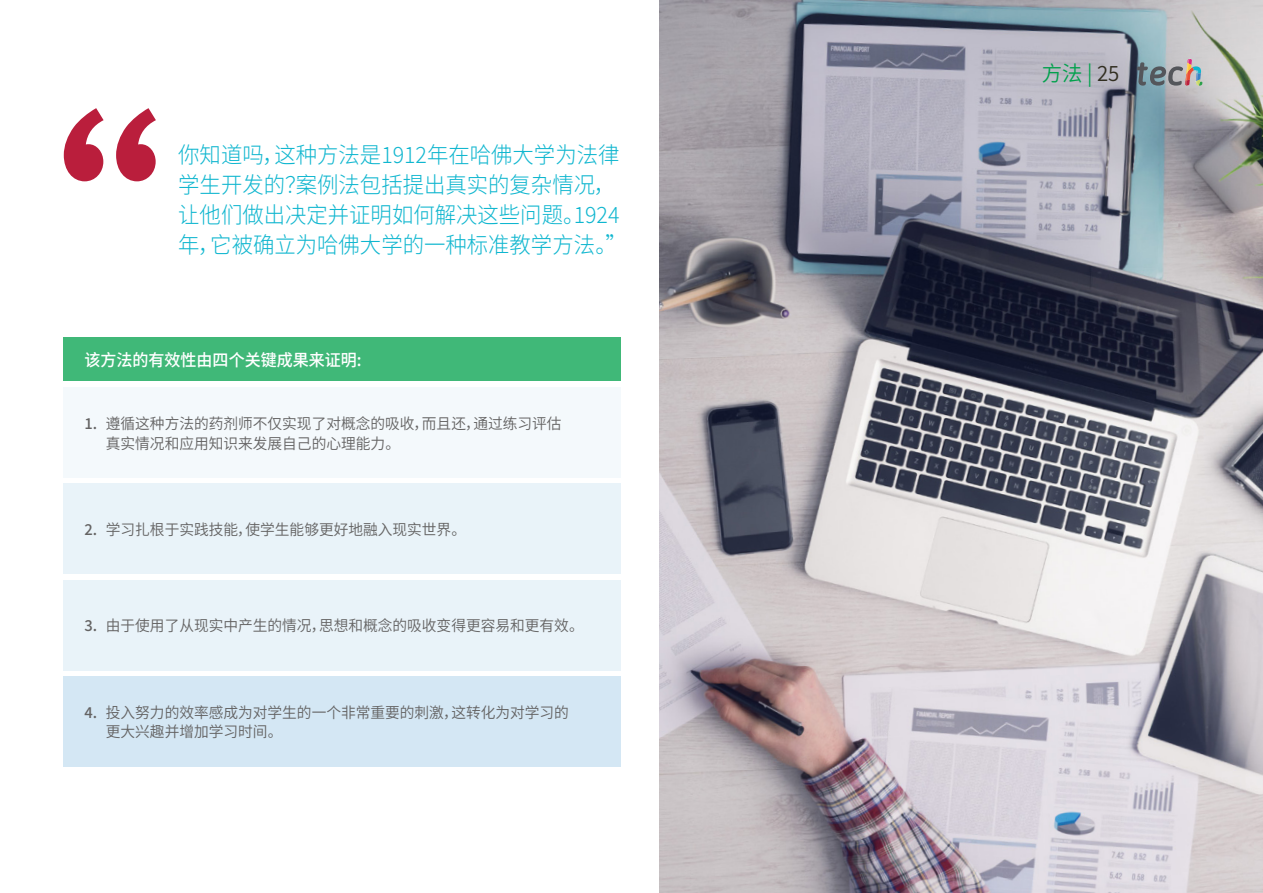
<style>
.page{position:relative;width:1263px;height:893px;background:#fff}
.page>*{position:absolute;margin:0;border:0;box-sizing:border-box;transform-origin:0 0}
.t1{font:300 22.5px/30px "Source Han Sans CN";color:#0fb6cf;scale:.95 1}
.t2{font:21px "Source Han Sans CN";color:#01a14c}
.t3{font:500 16.5px "Source Han Sans CN";color:#fff}
.t4{font:15px/19.5px "Source Han Sans CN";color:#646363}
.s1{font-weight:500}
.s2{color:#312e20}
</style>
<div class="page">
<img style="left:659px;top:0;width:604px;height:893px">
<svg style="left:64px;top:108px;width:92px;height:73px"></svg>
<svg style="left:1137px;top:59px;width:65px;height:27px;background:#949b9e"></svg>
<div style="left:64px;top:337px;width:557px;height:44px;background:#40b878"></div>
<div style="left:64px;top:676px;width:557px;height:90px;background:#d4e7f4"></div>
<div style="left:64px;top:580px;width:557px;height:90px;background:#e9f3f9"></div>
<div style="left:64px;top:484px;width:557px;height:90px;background:#e9f3f9"></div>
<div style="left:64px;top:387px;width:557px;height:90px;background:#f4f9fc"></div>
<h1 class="t1" style="left:178px;top:140px;width:474px">你知道吗，这种方法是1912年在哈佛大学为法律学生开发的？案例法包括提出真实的复杂情况，让他们做出决定并证明如何解决这些问题。1924年，它被确立为哈佛大学的一种标准教学方法。”</h1>
<p class="t3" style="left:85px;top:351px;width:278px">该方法的有效性由四个关键成果来证明:</p>
<p class="t4" style="left:106px;top:414px;width:457px;text-indent:-21px"><span class="s1">1.</span> 遵循这种方法的药剂师不仅实现了对概念的吸收，而且还，通过练习评估真实情况和应用知识来发展自己的心理能力。</p>
<p class="t4" style="left:85px;top:520px;width:383px"><span class="s1">2.</span> 学习扎根于实践技能，使学生能够更好地融入现实世界。</p>
<p class="t4" style="left:85px;top:616px;width:501px"><span class="s1">3.</span> 由于使用了从现实中产生的情况，思想和概念的吸收变得更容易和更有效。</p>
<p class="t4" style="left:106px;top:703px;width:465px;text-indent:-21px"><span class="s1">4.</span> 投入努力的效率感成为对学生的一个非常重要的刺激，这转化为对学习的更大兴趣并增加学习时间。</p>
<h2 class="t2" style="left:1042px;top:61px;width:79px">方法 | <span class="s2">25</span></h2>
</div>
